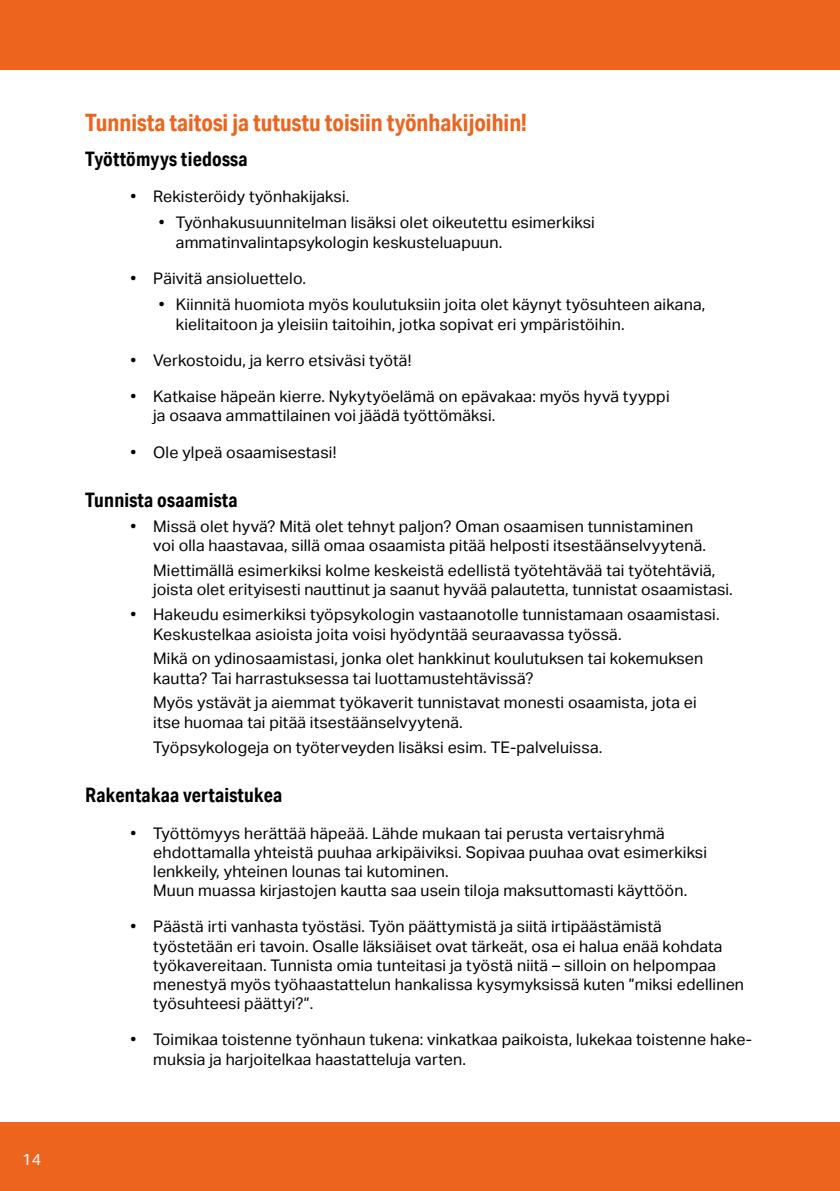
<style>
.page{position:relative;width:840px;height:1191px;background:#fff}
.page>*{position:absolute;margin:0;border:0;box-sizing:border-box;transform-origin:0 0}
.t1{font:700 24px "Aktiv Grotesk Cd";color:#ec641d}
.t2{font:700 20px "Aktiv Grotesk Cd";letter-spacing:.01em;color:#000}
.t3{font:16px/19.2px "Aktiv Grotesk";letter-spacing:.01em;color:#000}
.t4{font:16px "Aktiv Grotesk";color:#fff}
</style>
<div class="page">
<div style="left:0;top:0;width:839px;height:69px;background:#ec641d"></div>
<div style="left:0;top:1123px;width:839px;height:68px;background:#ec641d"></div>
<p class="t4" style="left:22px;top:1150px;width:20px">14</p>
<h1 class="t1" style="left:85px;top:107px;width:443px">Tunnista taitosi ja tutustu toisiin työnhakijoihin!</h1>
<p class="t2" style="left:85px;top:146px;width:164px">Työttömyys tiedossa</p>
<p class="t3" style="left:130px;top:187px;width:220px">• Rekisteröidy työnhakijaksi.</p>
<p class="t3" style="left:176px;top:212px;width:420px;line-height:20px;text-indent:-17px">• Työnhakusuunnitelman lisäksi olet oikeutettu esimerkiksi ammatinvalintapsykologin keskusteluapuun.</p>
<p class="t3" style="left:130px;top:269px;width:177px">• Päivitä ansioluettelo.</p>
<p class="t3" style="left:176px;top:294px;width:530px;line-height:20px;text-indent:-17px">• Kiinnitä huomiota myös koulutuksiin joita olet käynyt työsuhteen aikana, kielitaitoon ja yleisiin taitoihin, jotka sopivat eri ympäristöihin.</p>
<p class="t3" style="left:130px;top:351px;width:282px">• Verkostoidu, ja kerro etsiväsi työtä!</p>
<p class="t3" style="left:153px;top:387px;width:517px;text-indent:-23px">• Katkaise häpeän kierre. Nykytyöelämä on epävakaa: myös hyvä tyyppi ja osaava ammattilainen voi jäädä työttömäksi.</p>
<p class="t3" style="left:130px;top:442px;width:207px">• Ole ylpeä osaamisestasi!</p>
<p class="t2" style="left:85px;top:488px;width:154px">Tunnista osaamista</p>
<p class="t3" style="left:153px;top:517px;width:554px;text-indent:-23px">• Missä olet hyvä? Mitä olet tehnyt paljon? Oman osaamisen tunnistaminen voi olla haastavaa, sillä omaa osaamista pitää helposti itsestäänselvyytenä.</p>
<p class="t3" style="left:153px;top:561px;width:580px">Miettimällä esimerkiksi kolme keskeistä edellistä työtehtävää tai työtehtäviä, joista olet erityisesti nauttinut ja saanut hyvää palautetta, tunnistat osaamistasi.</p>
<p class="t3" style="left:153px;top:605px;width:567px;text-indent:-23px">• Hakeudu esimerkiksi työpsykologin vastaanotolle tunnistamaan osaamistasi.<br>Keskustelkaa asioista joita voisi hyödyntää seuraavassa työssä.</p>
<p class="t3" style="left:153px;top:649px;width:551px">Mikä on ydinosaamistasi, jonka olet hankkinut koulutuksen tai kokemuksen kautta? Tai harrastuksessa tai luottamustehtävissä?</p>
<p class="t3" style="left:153px;top:693px;width:544px">Myös ystävät ja aiemmat työkaverit tunnistavat monesti osaamista, jota ei itse huomaa tai pitää itsestäänselvyytenä.</p>
<p class="t3" style="left:153px;top:737px;width:450px">Työpsykologeja on työterveyden lisäksi esim. TE-palveluissa.</p>
<p class="t2" style="left:85px;top:783px;width:198px">Rakentakaa vertaistukea</p>
<p class="t3" style="left:153px;top:823px;width:555px;text-indent:-23px">• Työttömyys herättää häpeää. Lähde mukaan tai perusta vertaisryhmä ehdottamalla yhteistä puuhaa arkipäiviksi. Sopivaa puuhaa ovat esimerkiksi lenkkeily, yhteinen lounas tai kutominen.<br>Muun muassa kirjastojen kautta saa usein tiloja maksuttomasti käyttöön.</p>
<p class="t3" style="left:153px;top:917px;width:592px;text-indent:-23px">• Päästä irti vanhasta työstäsi. Työn päättymistä ja siitä irtipäästämistä työstetään eri tavoin. Osalle läksiäiset ovat tärkeät, osa ei halua enää kohdata työkavereitaan. Tunnista omia tunteitasi ja työstä niitä – silloin on helpompaa menestyä myös työhaastattelun hankalissa kysymyksissä kuten ”miksi edellinen työsuhteesi päättyi?”.</p>
<p class="t3" style="left:153px;top:1029px;width:600px;line-height:20px;text-indent:-23px">• Toimikaa toistenne työnhaun tukena: vinkatkaa paikoista, lukekaa toistenne hake&shy;muksia ja harjoitelkaa haastatteluja varten.</p>
</div>
